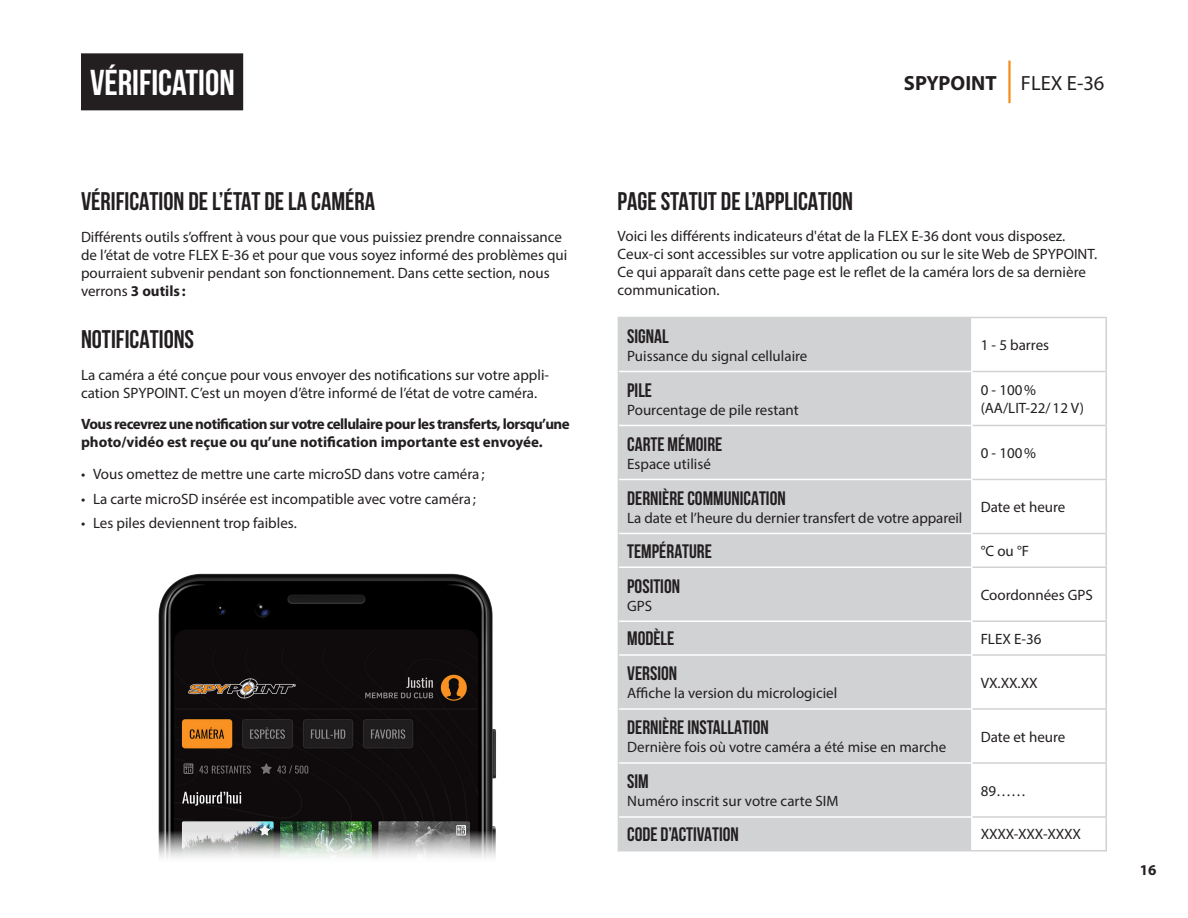
<style>
.page{position:relative;width:1188px;height:918px;background:#fff}
.page>*{position:absolute;margin:0;border:0;box-sizing:border-box;transform-origin:0 0}
.TABLE_DES_MATIÈRES{font:700 36px "Bebas Neue";color:#fff}
.TITRE{font:700 25.5px "Bebas Neue";color:#231f20}
.t1{font:700 20.55px "Myriad Pro";color:#231f20}
.SOUS-TITRE_TABLEAU{font:700 19.5px "Bebas Neue";color:#231f20}
.TEXTE_COURANT{font:15px/18px "Myriad Pro";color:#231f20}
.TEXTE_COURANT-2{font:700 15px/18px "Myriad Pro";letter-spacing:-.035em;color:#231f20}
.s1{font-weight:700}
.s2{font-weight:400}
</style>
<div class="page">
<hr style="left:1008px;top:61px;width:3px;height:42px;background:#f68e1e">
<img style="left:158px;top:573px;width:338px;height:285px">
<div style="left:81px;top:53px;width:162px;height:57px;background:#231f20"></div>
<div style="left:619px;top:318px;width:352px;height:532px;background:#d1d2d4"></div>
<svg style="left:973px;top:318px;width:133px;height:532px"></svg>
<hr style="left:618px;top:317px;width:354px;height:1px;background:#d1d2d4">
<hr style="left:618px;top:318px;width:1px;height:53px;background:#d1d2d4">
<hr style="left:618px;top:371px;width:1px;height:54px;background:#d1d2d4">
<hr style="left:618px;top:425px;width:1px;height:54px;background:#d1d2d4">
<hr style="left:618px;top:479px;width:1px;height:54px;background:#d1d2d4">
<hr style="left:618px;top:533px;width:1px;height:34px;background:#d1d2d4">
<hr style="left:618px;top:567px;width:1px;height:54px;background:#d1d2d4">
<hr style="left:618px;top:621px;width:1px;height:34px;background:#d1d2d4">
<hr style="left:618px;top:655px;width:1px;height:54px;background:#d1d2d4">
<hr style="left:618px;top:709px;width:1px;height:54px;background:#d1d2d4">
<hr style="left:618px;top:763px;width:1px;height:54px;background:#d1d2d4">
<hr style="left:618px;top:817px;width:1px;height:33px;background:#d1d2d4">
<hr style="left:618px;top:850px;width:354px;height:1px;background:#d1d2d4">
<hr style="left:619px;top:371px;width:354px;height:1px;background:#fff">
<hr style="left:619px;top:425px;width:354px;height:1px;background:#fff">
<hr style="left:619px;top:479px;width:354px;height:1px;background:#fff">
<hr style="left:619px;top:533px;width:354px;height:1px;background:#fff">
<hr style="left:619px;top:566px;width:354px;height:2px;background:#fff">
<hr style="left:619px;top:620px;width:354px;height:2px;background:#fff">
<hr style="left:619px;top:654px;width:354px;height:2px;background:#fff">
<hr style="left:619px;top:708px;width:354px;height:2px;background:#fff">
<hr style="left:619px;top:762px;width:354px;height:2px;background:#fff">
<hr style="left:619px;top:816px;width:354px;height:2px;background:#fff">
<hr style="left:972px;top:317px;width:135px;height:1px;background:#d1d2d4">
<hr style="left:1106px;top:318px;width:1px;height:53px;background:#d1d2d4">
<hr style="left:973px;top:371px;width:134px;height:1px;background:#d1d2d4">
<hr style="left:1106px;top:372px;width:1px;height:53px;background:#d1d2d4">
<hr style="left:973px;top:425px;width:134px;height:1px;background:#d1d2d4">
<hr style="left:1106px;top:426px;width:1px;height:53px;background:#d1d2d4">
<hr style="left:973px;top:479px;width:134px;height:1px;background:#d1d2d4">
<hr style="left:1106px;top:480px;width:1px;height:53px;background:#d1d2d4">
<hr style="left:973px;top:533px;width:134px;height:1px;background:#d1d2d4">
<hr style="left:1106px;top:534px;width:1px;height:32px;background:#d1d2d4">
<hr style="left:973px;top:566px;width:134px;height:2px;background:#d1d2d4">
<hr style="left:1106px;top:568px;width:1px;height:52px;background:#d1d2d4">
<hr style="left:973px;top:620px;width:134px;height:2px;background:#d1d2d4">
<hr style="left:1106px;top:622px;width:1px;height:32px;background:#d1d2d4">
<hr style="left:973px;top:654px;width:134px;height:2px;background:#d1d2d4">
<hr style="left:1106px;top:656px;width:1px;height:52px;background:#d1d2d4">
<hr style="left:973px;top:708px;width:134px;height:2px;background:#d1d2d4">
<hr style="left:1106px;top:710px;width:1px;height:52px;background:#d1d2d4">
<hr style="left:973px;top:762px;width:134px;height:2px;background:#d1d2d4">
<hr style="left:1106px;top:764px;width:1px;height:52px;background:#d1d2d4">
<hr style="left:973px;top:816px;width:134px;height:2px;background:#d1d2d4">
<hr style="left:1106px;top:818px;width:1px;height:32px;background:#d1d2d4">
<hr style="left:972px;top:850px;width:135px;height:1px;background:#d1d2d4">
<p class="TABLE_DES_MATIÈRES" style="left:90px;top:63px;width:146px">VÉRIFICATION</p>
<p class="TITRE" style="left:81px;top:188px;width:296px">VÉRIFICATION DE L’ÉTAT DE LA CAMÉRA</p>
<p class="TEXTE_COURANT" style="left:81px;top:228px;width:488px">Différents outils s’offrent à vous pour que vous puissiez prendre connaissance de l’état de votre FLEX E-36 et pour que vous soyez informé des problèmes qui pourraient subvenir pendant son fonctionnement. Dans cette section, nous verrons <span class="s1">3 outils :</span></p>
<p class="TITRE" style="left:81px;top:326px;width:115px">NOTIFICATIONS</p>
<p class="TEXTE_COURANT" style="left:81px;top:366px;width:470px">La caméra a été conçue pour vous envoyer des notifications sur votre appli&shy;cation SPYPOINT. C’est un moyen d’être informé de l’état de votre caméra.</p>
<p class="TEXTE_COURANT-2" style="left:81px;top:415px;width:490px">Vous recevrez une notification sur votre cellulaire pour les transferts, lorsqu’une photo/vidéo est reçue ou qu’une notification importante est envoyée.</p>
<p class="TEXTE_COURANT" style="left:81px;top:465px;width:405px">• Vous omettez de mettre une carte microSD dans votre caméra ;</p>
<p class="TEXTE_COURANT" style="left:81px;top:489px;width:396px">• La carte microSD insérée est incompatible avec votre caméra ;</p>
<p class="TEXTE_COURANT" style="left:81px;top:514px;width:217px">• Les piles deviennent trop faibles.</p>
<h3 class="t1" style="left:904px;top:69px;width:202px">SPYPOINT <span class="s2">FLEX E-36</span></h3>
<p class="TITRE" style="left:618px;top:187px;width:237px">PAGE STATUT DE L’APPLICATION</p>
<p class="TEXTE_COURANT" style="left:618px;top:227px;width:481px">Voici les différents indicateurs d'état de la FLEX E-36 dont vous disposez.<br>Ceux-ci sont accessibles sur votre application ou sur le site Web de SPYPOINT.<br>Ce qui apparaît dans cette page est le reflet de la caméra lors de sa dernière communication.</p>
<p class="SOUS-TITRE_TABLEAU" style="left:627px;top:325px;width:43px">SIGNAL</p>
<p class="TEXTE_COURANT" style="left:627px;top:347px;width:182px">Puissance du signal cellulaire</p>
<p class="TEXTE_COURANT" style="left:981px;top:336px;width:70px">1 - 5 barres</p>
<p class="SOUS-TITRE_TABLEAU" style="left:627px;top:379px;width:26px">PILE</p>
<p class="TEXTE_COURANT" style="left:627px;top:401px;width:173px">Pourcentage de pile restant</p>
<p class="SOUS-TITRE_TABLEAU" style="left:627px;top:433px;width:97px">CARTE MÉMOIRE</p>
<p class="TEXTE_COURANT" style="left:627px;top:455px;width:85px">Espace utilisé</p>
<p class="SOUS-TITRE_TABLEAU" style="left:627px;top:487px;width:160px">DERNIÈRE COMMUNICATION</p>
<p class="TEXTE_COURANT" style="left:627px;top:509px;width:337px">La date et l’heure du dernier transfert de votre appareil</p>
<p class="TEXTE_COURANT" style="left:981px;top:381px;width:105px">0 - 100% (AA/LIT-22/12 V)</p>
<p class="TEXTE_COURANT" style="left:981px;top:444px;width:57px">0 - 100%</p>
<p class="TEXTE_COURANT" style="left:981px;top:498px;width:86px">Date et heure</p>
<p class="SOUS-TITRE_TABLEAU" style="left:627px;top:540px;width:86px">TEMPÉRATURE</p>
<p class="TEXTE_COURANT" style="left:981px;top:542px;width:50px">°C ou °F</p>
<p class="SOUS-TITRE_TABLEAU" style="left:627px;top:575px;width:54px">POSITION</p>
<p class="TEXTE_COURANT" style="left:627px;top:596px;width:27px">GPS</p>
<p class="TEXTE_COURANT" style="left:981px;top:586px;width:114px">Coordonnées GPS</p>
<p class="SOUS-TITRE_TABLEAU" style="left:627px;top:628px;width:49px">MODÈLE</p>
<p class="TEXTE_COURANT" style="left:981px;top:629px;width:62px">FLEX E-36</p>
<p class="SOUS-TITRE_TABLEAU" style="left:627px;top:663px;width:51px">VERSION</p>
<p class="TEXTE_COURANT" style="left:627px;top:684px;width:212px">Affiche la version du micrologiciel</p>
<p class="TEXTE_COURANT" style="left:981px;top:673px;width:58px">VX.XX.XX</p>
<p class="SOUS-TITRE_TABLEAU" style="left:627px;top:717px;width:143px">DERNIÈRE INSTALLATION</p>
<p class="TEXTE_COURANT" style="left:627px;top:738px;width:321px">Dernière fois où votre caméra a été mise en marche</p>
<p class="SOUS-TITRE_TABLEAU" style="left:627px;top:771px;width:23px">SIM</p>
<p class="TEXTE_COURANT" style="left:627px;top:792px;width:213px">Numéro inscrit sur votre carte SIM</p>
<p class="TEXTE_COURANT" style="left:981px;top:727px;width:86px">Date et heure</p>
<p class="TEXTE_COURANT" style="left:981px;top:781px;width:47px">89……</p>
<p class="SOUS-TITRE_TABLEAU" style="left:627px;top:824px;width:113px">CODE D’ACTIVATION</p>
<p class="TEXTE_COURANT" style="left:981px;top:825px;width:102px">XXXX-XXX-XXXX</p>
<p class="TEXTE_COURANT-2" style="left:1140px;top:861px;width:18px">16</p>
</div>
